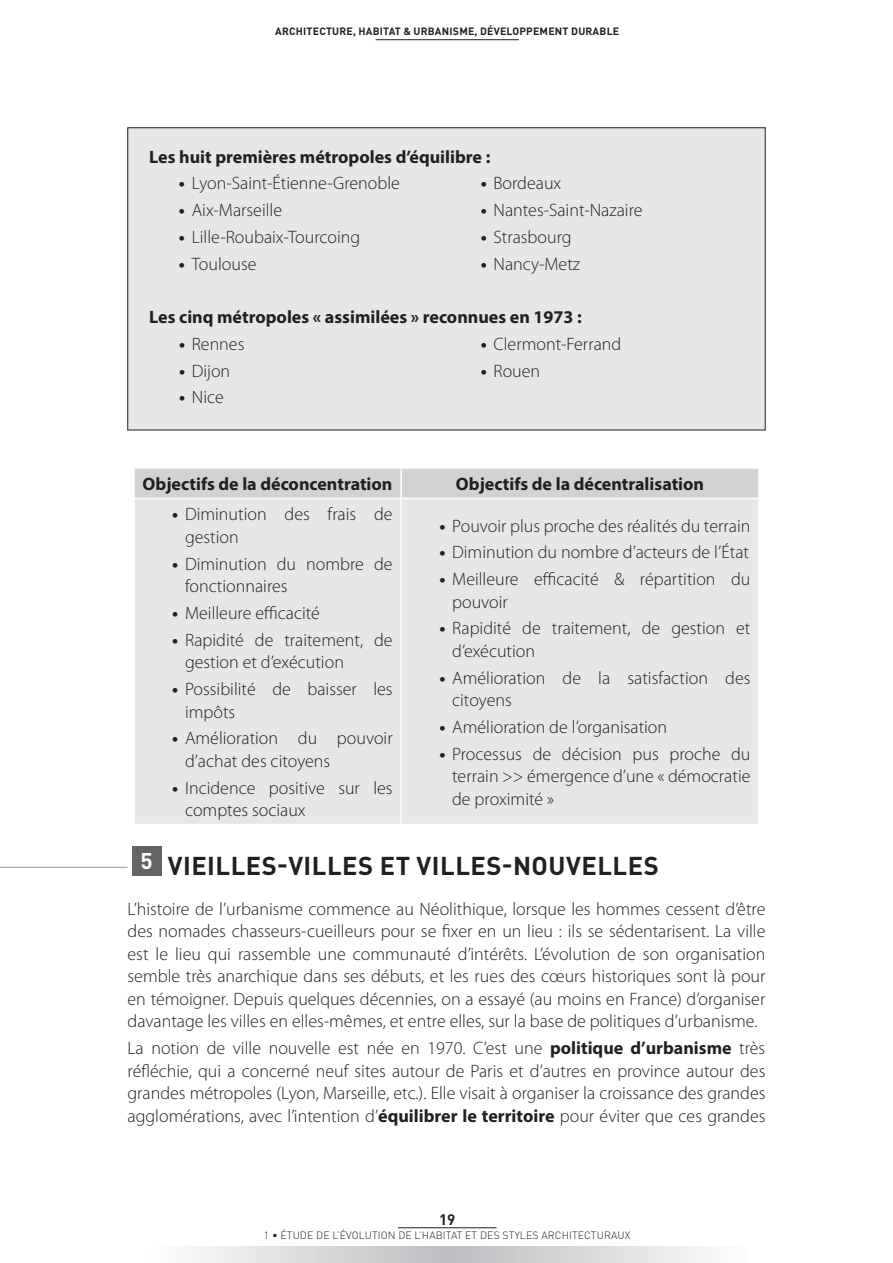
<style>
.page{position:relative;width:893px;height:1263px;background:#fff}
.page>*{position:absolute;margin:0;border:0;box-sizing:border-box;transform-origin:0 0}
.t1{font:700 25.5px "DIN Pro";letter-spacing:.02em;color:#231f20}
.t2{font:300 18px/22.5px "Myriad Pro";color:#231f20}
.t3{font:700 18px "Myriad Pro";color:#231f20}
.t4{font:700 15px "DIN";color:#231f20}
.t5{font:300 10.5px "DIN Pro";letter-spacing:.01em;color:#231f20}
.t6{font:700 10.5px "DIN Pro";letter-spacing:.02em;color:#231f20}
.s1{font-weight:700}
</style>
<div class="page">
<svg style="left:195px;top:1246px;width:510px;height:17px;background:#d7d8da"></svg>
<hr style="left:376px;top:39px;width:143px;height:1px;background:#231f20">
<hr style="left:398px;top:1227px;width:98px;height:1px;background:#231f20">
<hr style="left:0;top:867px;width:128px;height:1px;background:#939598">
<div style="left:128px;top:128px;width:637px;height:302px;background:#e6e7e9"></div>
<div style="left:135px;top:469px;width:623px;height:29px;background:#d1d2d4"></div>
<div style="left:135px;top:499px;width:623px;height:325px;background:#e6e7e9"></div>
<hr style="left:400px;top:469px;width:2px;height:29px;background:#fff">
<hr style="left:400px;top:499px;width:2px;height:325px;background:#fff">
<div style="left:132px;top:846px;width:30px;height:29px;background:#636366"></div>
<p class="t6" style="left:275px;top:23px;width:346px">ARCHITECTURE, HABITAT &amp; URBANISME, DÉVELOPPEMENT DURABLE</p>
<p class="t3" style="left:149px;top:145px;width:343px">Les huit premières métropoles d’équilibre :</p>
<p class="t2" style="left:179px;top:172px;width:222px"><span class="s1">•</span> Lyon-Saint-Étienne-Grenoble</p>
<p class="t2" style="left:179px;top:199px;width:105px"><span class="s1">•</span> Aix-Marseille</p>
<p class="t2" style="left:179px;top:226px;width:183px"><span class="s1">•</span> Lille-Roubaix-Tourcoing</p>
<p class="t2" style="left:179px;top:253px;width:79px"><span class="s1">•</span> Toulouse</p>
<p class="t2" style="left:481px;top:172px;width:82px"><span class="s1">•</span> Bordeaux</p>
<p class="t2" style="left:481px;top:199px;width:163px"><span class="s1">•</span> Nantes-Saint-Nazaire</p>
<p class="t2" style="left:481px;top:226px;width:92px"><span class="s1">•</span> Strasbourg</p>
<p class="t2" style="left:481px;top:253px;width:101px"><span class="s1">•</span> Nancy-Metz</p>
<p class="t3" style="left:149px;top:305px;width:434px">Les cinq métropoles « assimilées » reconnues en 1973 :</p>
<p class="t2" style="left:179px;top:333px;width:67px"><span class="s1">•</span> Rennes</p>
<p class="t2" style="left:179px;top:360px;width:53px"><span class="s1">•</span> Dijon</p>
<p class="t2" style="left:179px;top:386px;width:47px"><span class="s1">•</span> Nice</p>
<p class="t2" style="left:481px;top:333px;width:142px"><span class="s1">•</span> Clermont-Ferrand</p>
<p class="t2" style="left:481px;top:360px;width:61px"><span class="s1">•</span> Rouen</p>
<p class="t3" style="left:143px;top:472px;width:251px">Objectifs de la déconcentration</p>
<p class="t3" style="left:456px;top:472px;width:250px">Objectifs de la décentralisation</p>
<p class="t2" style="left:185px;top:503px;width:209px;text-indent:-13px"><span class="s1">•</span> Diminution des frais de gestion</p>
<p class="t2" style="left:185px;top:553px;width:209px;text-indent:-13px"><span class="s1">•</span> Diminution du nombre de fonctionnaires</p>
<p class="t2" style="left:172px;top:602px;width:149px"><span class="s1">•</span> Meilleure efficacité</p>
<p class="t2" style="left:185px;top:629px;width:209px;text-indent:-13px"><span class="s1">•</span> Rapidité de traitement, de gestion et d’exécution</p>
<p class="t2" style="left:185px;top:678px;width:209px;text-indent:-13px"><span class="s1">•</span> Possibilité de baisser les impôts</p>
<p class="t2" style="left:185px;top:727px;width:209px;text-indent:-13px"><span class="s1">•</span> Amélioration du pouvoir d’achat des citoyens</p>
<p class="t2" style="left:185px;top:776px;width:209px;text-indent:-13px"><span class="s1">•</span> Incidence positive sur les comptes sociaux</p>
<p class="t2" style="left:439px;top:515px;width:313px"><span class="s1">•</span> Pouvoir plus proche des réalités du terrain</p>
<p class="t2" style="left:439px;top:541px;width:311px"><span class="s1">•</span> Diminution du nombre d’acteurs de l’État</p>
<p class="t2" style="left:452px;top:568px;width:300px;text-indent:-13px"><span class="s1">•</span> Meilleure efficacité &amp; répartition du pouvoir</p>
<p class="t2" style="left:452px;top:617px;width:300px;text-indent:-13px"><span class="s1">•</span> Rapidité de traitement, de gestion et d’exécution</p>
<p class="t2" style="left:452px;top:667px;width:300px;text-indent:-13px"><span class="s1">•</span> Amélioration de la satisfaction des citoyens</p>
<p class="t2" style="left:439px;top:716px;width:229px"><span class="s1">•</span> Amélioration de l’organisation</p>
<p class="t2" style="left:452px;top:743px;width:300px;text-align:justify;text-indent:-13px"><span class="s1">•</span> Processus de décision pus proche du terrain &gt;&gt; émergence d’une « démocratie de proximité »</p>
<h1 class="t1" style="left:141px;top:845px;width:520px"><sup>5</sup> VIEILLES-VILLES ET VILLES-NOUVELLES</h1>
<p class="t2" style="left:128px;top:898px;width:639px;text-align:justify">L’histoire de l’urbanisme commence au Néolithique, lorsque les hommes cessent d’être des nomades chasseurs-cueilleurs pour se fixer en un lieu : ils se sédentarisent. La ville est le lieu qui rassemble une communauté d’intérêts. L’évolution de son organisation semble très anarchique dans ses débuts, et les rues des cœurs historiques sont là pour en témoigner. Depuis quelques décennies, on a essayé (au moins en France) d’organiser davantage les villes en elles-mêmes, et entre elles, sur la base de politiques d’urbanisme.</p>
<p class="t2" style="left:128px;top:1037px;width:639px;text-align:justify">La notion de ville nouvelle est née en 1970. C’est une <span class="s1">politique d’urbanisme</span> très réfléchie, qui a concerné neuf sites autour de Paris et d’autres en province autour des grandes métropoles (Lyon, Marseille, etc.). Elle visait à organiser la croissance des grandes agglomérations, avec l’intention d’<span class="s1">équilibrer le territoire</span> pour éviter que ces grandes</p>
<p class="t4" style="left:439px;top:1210px;width:18px">19</p>
<p class="t5" style="left:264px;top:1228px;width:368px">1 • ÉTUDE DE L’ÉVOLUTION DE L’HABITAT ET DES STYLES ARCHITECTURAUX</p>
</div>
